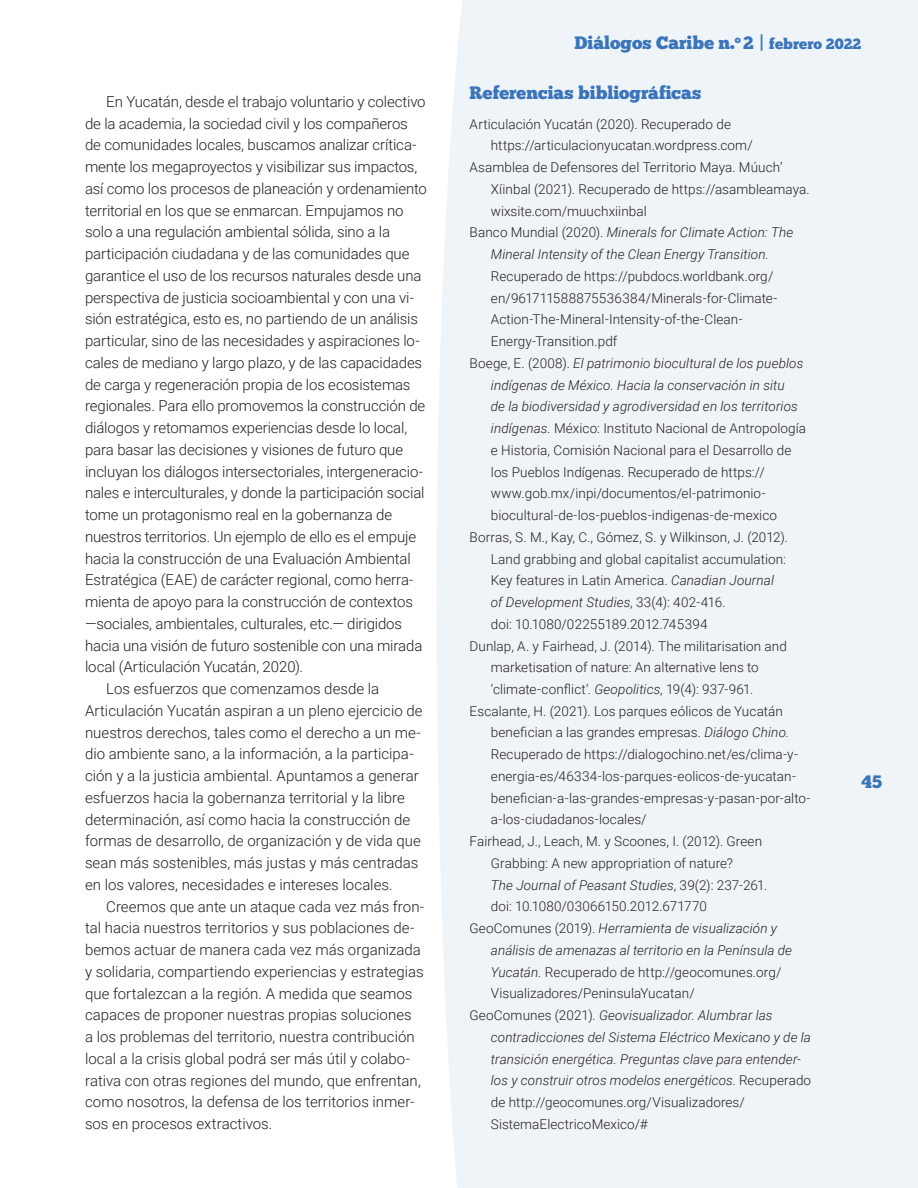
<style>
.page{position:relative;width:918px;height:1188px;background:#fff}
.page>*{position:absolute;margin:0;border:0;box-sizing:border-box;transform-origin:0 0}
.t1{font:18px "Chunk Five";color:#3a74ba}
.t2{font:300 15px "Roboto";letter-spacing:-.005em;color:#231f20}
.t3{font:300 13.5px "Roboto";letter-spacing:.005em;color:#231f20}
.t4{font:italic 300 13.5px "Roboto";letter-spacing:.005em;color:#231f20}
.s1{font-size:15px}
.s2{font-style:normal}
.s3{font-style:italic}
</style>
<div class="page">
<div style="left:437px;top:0;width:481px;height:1188px;background:#eff4f9"></div>
<p class="t2" style="left:106px;top:91px;width:321px">En Yucatán, desde el trabajo voluntario y colectivo</p>
<p class="t2" style="left:85px;top:113px;width:324px">de la academia, la sociedad civil y los compañeros</p>
<p class="t2" style="left:85px;top:134px;width:333px">de comunidades locales, buscamos analizar crítica-</p>
<p class="t2" style="left:85px;top:156px;width:334px">mente los megaproyectos y visibilizar sus impactos,</p>
<p class="t2" style="left:85px;top:178px;width:343px">así como los procesos de planeación y ordenamiento</p>
<p class="t2" style="left:85px;top:200px;width:320px">territorial en los que se enmarcan. Empujamos no</p>
<p class="t2" style="left:85px;top:221px;width:307px">solo a una regulación ambiental sólida, sino a la</p>
<p class="t2" style="left:85px;top:243px;width:326px">participación ciudadana y de las comunidades que</p>
<p class="t2" style="left:85px;top:265px;width:338px">garantice el uso de los recursos naturales desde una</p>
<p class="t2" style="left:85px;top:287px;width:330px">perspectiva de justicia socioambiental y con una vi-</p>
<p class="t2" style="left:85px;top:308px;width:334px">sión estratégica, esto es, no partiendo de un análisis</p>
<p class="t2" style="left:85px;top:330px;width:336px">particular, sino de las necesidades y aspiraciones lo-</p>
<p class="t2" style="left:85px;top:352px;width:339px">cales de mediano y largo plazo, y de las capacidades</p>
<p class="t2" style="left:85px;top:374px;width:327px">de carga y regeneración propia de los ecosistemas</p>
<p class="t2" style="left:85px;top:395px;width:342px">regionales. Para ello promovemos la construcción de</p>
<p class="t2" style="left:85px;top:417px;width:324px">diálogos y retomamos experiencias desde lo local,</p>
<p class="t2" style="left:85px;top:439px;width:320px">para basar las decisiones y visiones de futuro que</p>
<p class="t2" style="left:85px;top:461px;width:340px">incluyan los diálogos intersectoriales, intergeneracio-</p>
<p class="t2" style="left:85px;top:482px;width:341px">nales e interculturales, y donde la participación social</p>
<p class="t2" style="left:85px;top:504px;width:309px">tome un protagonismo real en la gobernanza de</p>
<p class="t2" style="left:85px;top:526px;width:333px">nuestros territorios. Un ejemplo de ello es el empuje</p>
<p class="t2" style="left:85px;top:548px;width:327px">hacia la construcción de una Evaluación Ambiental</p>
<p class="t2" style="left:85px;top:569px;width:330px">Estratégica (EAE) de carácter regional, como herra-</p>
<p class="t2" style="left:85px;top:591px;width:329px">mienta de apoyo para la construcción de contextos</p>
<p class="t2" style="left:85px;top:613px;width:319px">—sociales, ambientales, culturales, etc.— dirigidos</p>
<p class="t2" style="left:85px;top:635px;width:339px">hacia una visión de futuro sostenible con una mirada</p>
<p class="t2" style="left:85px;top:656px;width:220px">local (Articulación Yucatán, 2020).</p>
<p class="t2" style="left:106px;top:678px;width:274px">Los esfuerzos que comenzamos desde la</p>
<p class="t2" style="left:85px;top:700px;width:339px">Articulación Yucatán aspiran a un pleno ejercicio de</p>
<p class="t2" style="left:85px;top:722px;width:337px">nuestros derechos, tales como el derecho a un me-</p>
<p class="t2" style="left:85px;top:743px;width:330px">dio ambiente sano, a la información, a la participa-</p>
<p class="t2" style="left:85px;top:765px;width:335px">ción y a la justicia ambiental. Apuntamos a generar</p>
<p class="t2" style="left:85px;top:787px;width:321px">esfuerzos hacia la gobernanza territorial y la libre</p>
<p class="t2" style="left:85px;top:809px;width:327px">determinación, así como hacia la construcción de</p>
<p class="t2" style="left:85px;top:830px;width:337px">formas de desarrollo, de organización y de vida que</p>
<p class="t2" style="left:85px;top:852px;width:335px">sean más sostenibles, más justas y más centradas</p>
<p class="t2" style="left:85px;top:874px;width:309px">en los valores, necesidades e intereses locales.</p>
<p class="t2" style="left:106px;top:896px;width:319px">Creemos que ante un ataque cada vez más fron-</p>
<p class="t2" style="left:85px;top:917px;width:331px">tal hacia nuestros territorios y sus poblaciones de-</p>
<p class="t2" style="left:85px;top:939px;width:337px">bemos actuar de manera cada vez más organizada</p>
<p class="t2" style="left:85px;top:961px;width:340px">y solidaria, compartiendo experiencias y estrategias</p>
<p class="t2" style="left:85px;top:983px;width:329px">que fortalezcan a la región. A medida que seamos</p>
<p class="t2" style="left:85px;top:1004px;width:328px">capaces de proponer nuestras propias soluciones</p>
<p class="t2" style="left:85px;top:1026px;width:331px">a los problemas del territorio, nuestra contribución</p>
<p class="t2" style="left:85px;top:1048px;width:327px">local a la crisis global podrá ser más útil y colabo-</p>
<p class="t2" style="left:85px;top:1070px;width:337px">rativa con otras regiones del mundo, que enfrentan,</p>
<p class="t2" style="left:85px;top:1091px;width:331px">como nosotros, la defensa de los territorios inmer-</p>
<p class="t2" style="left:85px;top:1113px;width:189px">sos en procesos extractivos.</p>
<p class="t1" style="left:575px;top:32px;width:288px">Diálogos Caribe n.<sup>o</sup> 2 | <span class="s1">febrero 2022</span></p>
<p class="t1" style="left:470px;top:82px;width:233px">Referencias bibliográficas</p>
<p class="t3" style="left:470px;top:114px;width:263px">Articulación Yucatán (2020). Recuperado de</p>
<p class="t3" style="left:491px;top:136px;width:263px">https://articulacionyucatan.wordpress.com/</p>
<p class="t3" style="left:470px;top:158px;width:314px">Asamblea de Defensores del Territorio Maya. Múuch’</p>
<p class="t3" style="left:491px;top:180px;width:320px">Xíinbal (2021). Recuperado de https://asambleamaya.</p>
<p class="t3" style="left:491px;top:201px;width:157px">wixsite.com/muuchxiinbal</p>
<p class="t4" style="left:470px;top:223px;width:325px"><span class="s2">Banco Mundial (2020).</span> Minerals for Climate Action: The</p>
<p class="t4" style="left:491px;top:245px;width:280px">Mineral Intensity of the Clean Energy Transition.</p>
<p class="t3" style="left:491px;top:267px;width:284px">Recuperado de https://pubdocs.worldbank.org/</p>
<p class="t3" style="left:491px;top:288px;width:288px">en/961711588875536384/Minerals-for-Climate-</p>
<p class="t3" style="left:491px;top:310px;width:253px">Action-The-Mineral-Intensity-of-the-Clean-</p>
<p class="t3" style="left:491px;top:332px;width:128px">Energy-Transition.pdf</p>
<p class="t4" style="left:470px;top:354px;width:335px"><span class="s2">Boege, E. (2008).</span> El patrimonio biocultural de los pueblos</p>
<p class="t4" style="left:491px;top:375px;width:295px">indígenas de México. Hacia la conservación in situ</p>
<p class="t4" style="left:491px;top:397px;width:308px">de la biodiversidad y agrodiversidad en los territorios</p>
<p class="t3" style="left:491px;top:419px;width:317px"><span class="s3">indígenas.</span> México: Instituto Nacional de Antropología</p>
<p class="t3" style="left:491px;top:441px;width:302px">e Historia, Comisión Nacional para el Desarrollo de</p>
<p class="t3" style="left:491px;top:462px;width:275px">los Pueblos Indígenas. Recuperado de https://</p>
<p class="t3" style="left:491px;top:484px;width:276px">www.gob.mx/inpi/documentos/el-patrimonio-</p>
<p class="t3" style="left:491px;top:506px;width:288px">biocultural-de-los-pueblos-indigenas-de-mexico</p>
<p class="t3" style="left:470px;top:528px;width:320px">Borras, S. M., Kay, C., Gómez, S. y Wilkinson, J. (2012).</p>
<p class="t3" style="left:491px;top:549px;width:297px">Land grabbing and global capitalist accumulation:</p>
<p class="t3" style="left:491px;top:571px;width:285px">Key features in Latin America. <span class="s3">Canadian Journal</span></p>
<p class="t4" style="left:491px;top:593px;width:236px">of Development Studies<span class="s2">, 33(4): 402-416.</span></p>
<p class="t3" style="left:491px;top:614px;width:218px">doi: 10.1080/02255189.2012.745394</p>
<p class="t3" style="left:470px;top:636px;width:319px">Dunlap, A. y Fairhead, J. (2014). The militarisation and</p>
<p class="t3" style="left:491px;top:658px;width:269px">marketisation of nature: An alternative lens to</p>
<p class="t3" style="left:491px;top:680px;width:264px">‘climate-conflictʼ. <span class="s3">Geopolitics</span>, 19(4): 937-961.</p>
<p class="t3" style="left:470px;top:701px;width:315px">Escalante, H. (2021). Los parques eólicos de Yucatán</p>
<p class="t3" style="left:491px;top:723px;width:300px">benefician a las grandes empresas. <span class="s3">Diálogo Chino.</span></p>
<p class="t3" style="left:491px;top:745px;width:309px">Recuperado de https://dialogochino.net/es/clima-y-</p>
<p class="t3" style="left:491px;top:767px;width:307px">energia-es/46334-los-parques-eolicos-de-yucatan-</p>
<p class="t3" style="left:491px;top:788px;width:321px">benefician-a-las-grandes-empresas-y-pasan-por-alto-</p>
<p class="t3" style="left:491px;top:810px;width:157px">a-los-ciudadanos-locales/</p>
<p class="t3" style="left:470px;top:832px;width:294px">Fairhead, J., Leach, M. y Scoones, I. (2012). Green</p>
<p class="t3" style="left:491px;top:854px;width:244px">Grabbing: A new appropriation of nature?</p>
<p class="t4" style="left:491px;top:875px;width:278px">The Journal of Peasant Studies<span class="s2">, 39(2): 237-261.</span></p>
<p class="t3" style="left:491px;top:897px;width:218px">doi: 10.1080/03066150.2012.671770</p>
<p class="t4" style="left:470px;top:919px;width:309px"><span class="s2">GeoComunes (2019).</span> Herramienta de visualización y</p>
<p class="t4" style="left:491px;top:941px;width:303px">análisis de amenazas al territorio en la Península de</p>
<p class="t3" style="left:491px;top:962px;width:292px"><span class="s3">Yucatán.</span> Recuperado de http://geocomunes.org/</p>
<p class="t3" style="left:491px;top:984px;width:205px">Visualizadores/PeninsulaYucatan/</p>
<p class="t4" style="left:470px;top:1006px;width:305px"><span class="s2">GeoComunes (2021).</span> Geovisualizador. Alumbrar las</p>
<p class="t4" style="left:491px;top:1028px;width:322px">contradicciones del Sistema Eléctrico Mexicano y de la</p>
<p class="t4" style="left:491px;top:1049px;width:312px">transición energética. Preguntas clave para entender-</p>
<p class="t4" style="left:491px;top:1071px;width:322px">los y construir otros modelos energéticos<span class="s2">. Recuperado</span></p>
<p class="t3" style="left:491px;top:1093px;width:255px">de http://geocomunes.org/Visualizadores/</p>
<p class="t3" style="left:491px;top:1115px;width:158px">SistemaElectricoMexico/#</p>
<p class="t1" style="left:861px;top:771px;width:22px">45</p>
</div>
